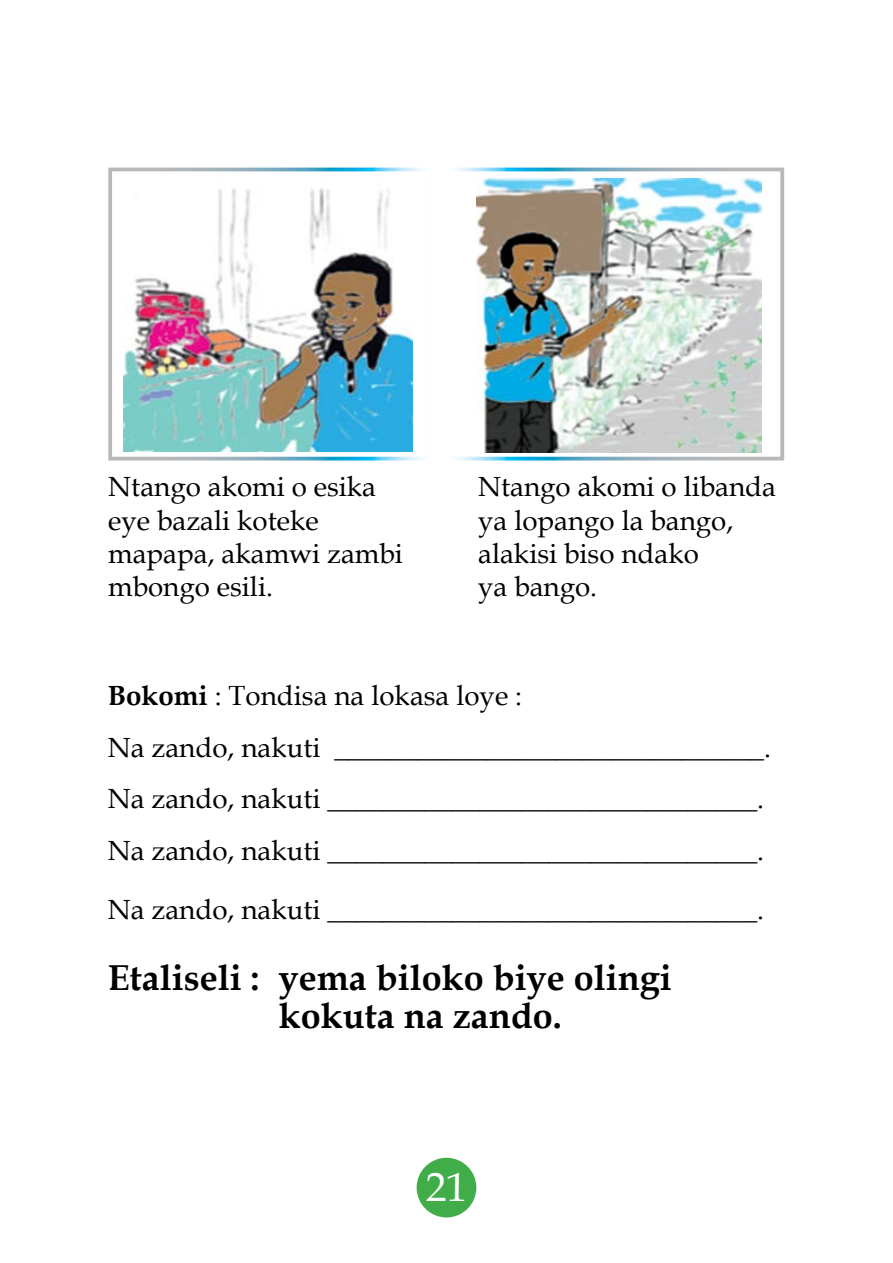
<style>
.page{position:relative;width:893px;height:1263px;background:#fff}
.page>*{position:absolute;margin:0;border:0;box-sizing:border-box;transform-origin:0 0}
.t1{font:41.1px "Book Antiqua";color:#fff}
.t2{font:700 36px/37.8px "Book Antiqua";color:#000}
.t3{font:27.75px/33.3px "Book Antiqua";color:#000}
.s1{font-weight:700}
</style>
<div class="page">
<div style="left:417px;top:1158px;width:59px;height:59px;background:#41ad49;border-radius:50%"></div>
<div style="left:445px;top:168px;width:339px;height:292px;border:4px solid #fff"></div>
<div style="left:108px;top:168px;width:323px;height:292px;border:4px solid #fff"></div>
<img style="left:124px;top:188px;width:288px;height:264px">
<img style="left:476px;top:178px;width:286px;height:275px">
<p class="t3" style="left:108px;top:470px;width:296px">Ntango akomi o esika eye bazali koteke mapapa, akamwi zambi mbongo esili.</p>
<p class="t3" style="left:478px;top:470px;width:299px">Ntango akomi o libanda ya lopango la bango, alakisi biso ndako<br>ya bango.</p>
<p class="t3" style="left:108px;top:669px;width:665px;line-height:51.6px"><span class="s1">Bokomi</span> : Tondisa na lokasa loye :<br>Na zando, nakuti _______________________________.<br>Na zando, nakuti _______________________________.<br>Na zando, nakuti _______________________________.</p>
<p class="t3" style="left:108px;top:892px;width:658px">Na zando, nakuti _______________________________.</p>
<p class="t2" style="left:279px;top:959px;width:395px;text-indent:-171px">Etaliseli : yema biloko biye olingi kokuta na zando.</p>
<h1 class="t1" style="left:426px;top:1158px;width:43px">21</h1>
</div>
